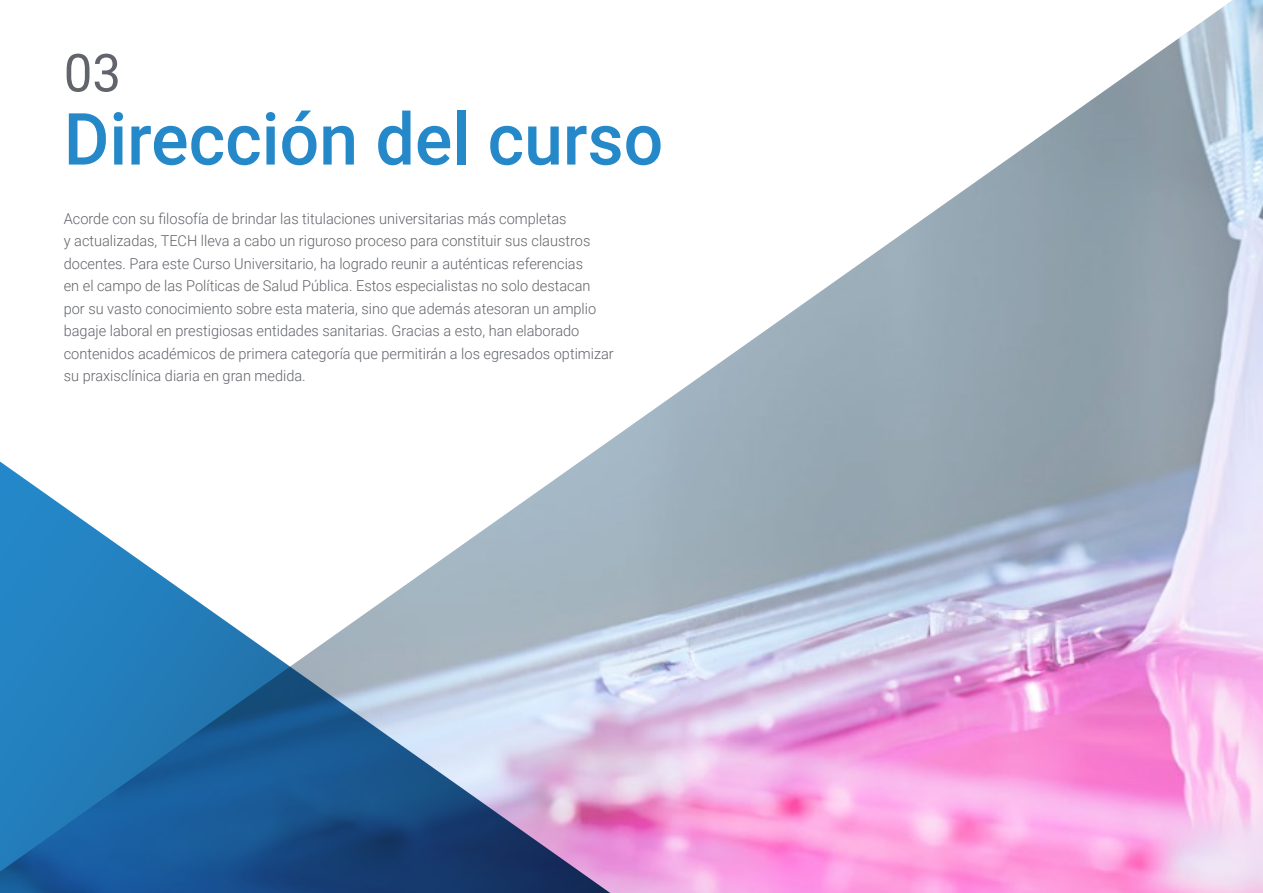
<style>
.page{position:relative;width:1263px;height:893px;background:#fff}
.page>*{position:absolute;margin:0;border:0;box-sizing:border-box;transform-origin:0 0}
.t1{font:500 72px "Roboto";color:#2488c9}
.t2{font:52.5px "Roboto";color:#61646a}
.t3{font:300 15px/22.5px "Roboto";color:#61646a}
</style>
<div class="page">
<img style="left:602px;top:0;width:661px;height:893px">
<svg style="left:0;top:446px;width:640px;height:447px"></svg>
<h2 class="t2" style="left:64px;top:36px;width:59px">03</h2>
<h1 class="t1" style="left:64px;top:89px;width:601px">Dirección del curso</h1>
<p class="t3" style="left:64px;top:207px;width:552px">Acorde con su filosofía de brindar las titulaciones universitarias más completas<br>y actualizadas, TECH lleva a cabo un riguroso proceso para constituir sus claustros docentes. Para este Curso Universitario, ha logrado reunir a auténticas referencias<br>en el campo de las Políticas de Salud Pública. Estos especialistas no solo destacan por su vasto conocimiento sobre esta materia, sino que además atesoran un amplio bagaje laboral en prestigiosas entidades sanitarias. Gracias a esto, han elaborado contenidos académicos de primera categoría que permitirán a los egresados optimizar su praxisclínica diaria en gran medida.</p>
</div>
